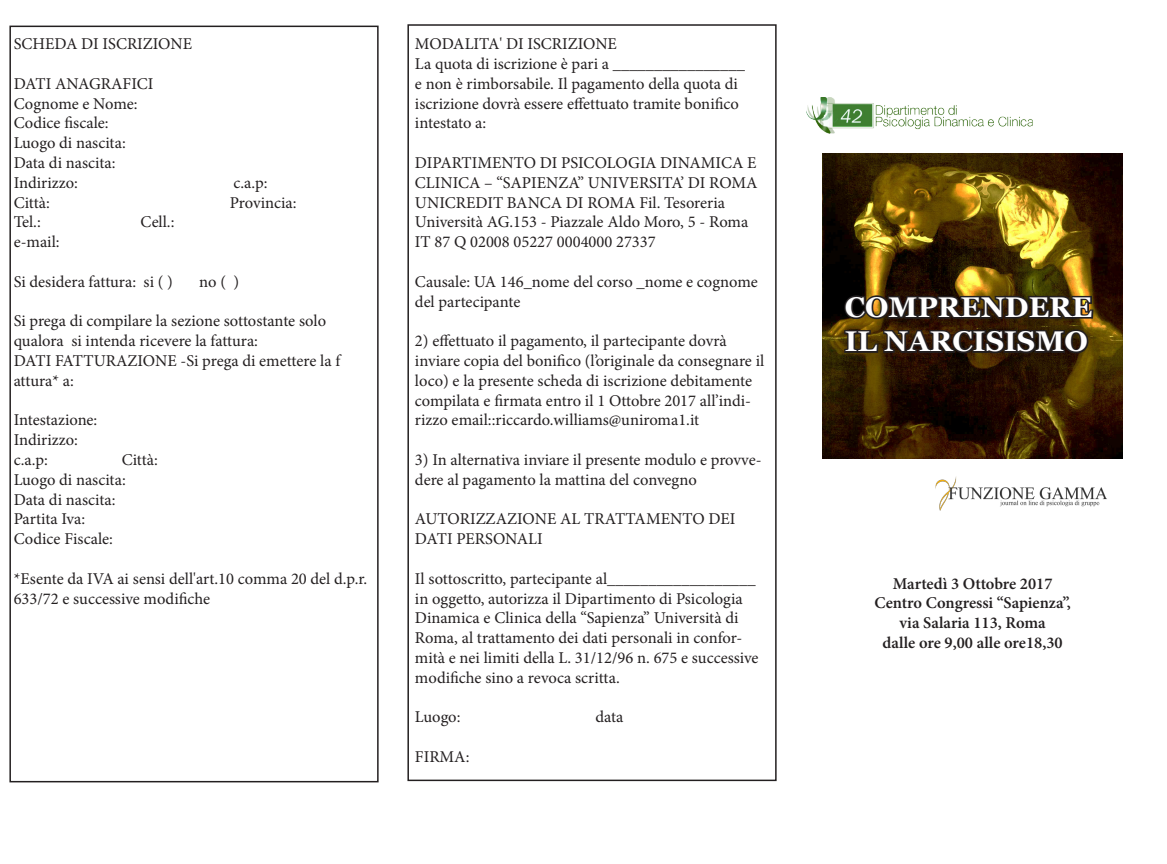
<style>
.page{position:relative;width:1167px;height:864px;background:#fff}
.page>*{position:absolute;margin:0;border:0;box-sizing:border-box;transform-origin:0 0}
.t1{font:700 28.5px "Georgia";color:#fff}
.t2{font:16.5px/19.8px "Minion Pro";color:#231f20}
.t3{font:600 16.5px "Minion Pro";color:#231f20}
</style>
<div class="page">
<img style="left:822px;top:153px;width:300px;height:305px">
<svg style="left:842px;top:282px;width:253px;height:74px;background:#3a2910"></svg>
<img style="left:935px;top:476px;width:172px;height:35px">
<img style="left:806px;top:97px;width:227px;height:37px">
<div style="left:9px;top:26px;width:369px;height:756px;border:2px solid #231f20"></div>
<div style="left:407px;top:24px;width:369px;height:757px;border:2px solid #231f20"></div>
<p class="t2" style="left:14px;top:34px;width:180px">SCHEDA DI ISCRIZIONE</p>
<p class="t2" style="left:14px;top:74px;width:141px">DATI ANAGRAFICI</p>
<p class="t2" style="left:14px;top:94px;width:125px">Cognome e Nome:<br>Codice fiscale:</p>
<p class="t2" style="left:14px;top:133px;width:114px">Luogo di nascita:<br>Data di nascita:</p>
<p class="t2" style="left:14px;top:173px;width:66px">Indirizzo:</p>
<p class="t2" style="left:233px;top:173px;width:36px">c.a.p:</p>
<p class="t2" style="left:14px;top:193px;width:38px">Città:</p>
<p class="t2" style="left:230px;top:193px;width:68px">Provincia:</p>
<p class="t2" style="left:14px;top:212px;width:29px">Tel.:</p>
<p class="t2" style="left:140px;top:212px;width:36px">Cell.:</p>
<p class="t2" style="left:14px;top:232px;width:47px">e-mail:</p>
<p class="t2" style="left:14px;top:272px;width:161px">Si desidera fattura: si ( )</p>
<p class="t2" style="left:199px;top:272px;width:42px">no ( )</p>
<p class="t2" style="left:14px;top:311px;width:314px">Si prega di compilare la sezione sottostante solo qualora si intenda ricevere la fattura:</p>
<p class="t2" style="left:14px;top:351px;width:328px">DATI FATTURAZIONE -Si prega di emettere la f attura* a:</p>
<p class="t2" style="left:14px;top:410px;width:85px">Intestazione:</p>
<p class="t2" style="left:14px;top:430px;width:66px">Indirizzo: c.a.p:</p>
<p class="t2" style="left:122px;top:450px;width:38px">Città:</p>
<p class="t2" style="left:14px;top:470px;width:114px">Luogo di nascita:<br>Data di nascita:</p>
<p class="t2" style="left:14px;top:509px;width:101px">Partita Iva:<br>Codice Fiscale:</p>
<p class="t2" style="left:14px;top:569px;width:355px">*Esente da IVA ai sensi dell'art.10 comma 20 del d.p.r.<br>633/72 e successive modifiche</p>
<p class="t2" style="left:415px;top:34px;width:203px">MODALITA' DI ISCRIZIONE</p>
<p class="t2" style="left:415px;top:54px;width:331px">La quota di iscrizione è pari a ________________ e non è rimborsabile. Il pagamento della quota di iscrizione dovrà essere effettuato tramite bonifico intestato a:</p>
<p class="t2" style="left:415px;top:153px;width:344px">DIPARTIMENTO DI PSICOLOGIA DINAMICA E<br>CLINICA – “SAPIENZA” UNIVERSITA’ DI ROMA</p>
<p class="t2" style="left:415px;top:193px;width:335px">UNICREDIT BANCA DI ROMA Fil. Tesoreria<br>Università AG.153 - Piazzale Aldo Moro, 5 - Roma</p>
<p class="t2" style="left:415px;top:232px;width:242px">IT 87 Q 02008 05227 0004000 27337</p>
<p class="t2" style="left:415px;top:272px;width:344px">Causale: UA 146_nome del corso _nome e cognome del partecipante</p>
<p class="t2" style="left:415px;top:331px;width:351px">2) effettuato il pagamento, il partecipante dovrà inviare copia del bonifico (l’originale da consegnare il loco) e la presente scheda di iscrizione debitamente compilata e firmata entro il 1 Ottobre 2017 all’indi&shy;rizzo email::riccardo.williams@uniroma1.it</p>
<p class="t2" style="left:415px;top:450px;width:348px">3) In alternativa inviare il presente modulo e provve&shy;dere al pagamento la mattina del convegno</p>
<p class="t2" style="left:415px;top:509px;width:322px">AUTORIZZAZIONE AL TRATTAMENTO DEI<br>DATI PERSONALI</p>
<p class="t2" style="left:415px;top:569px;width:345px">Il sottoscritto, partecipante al__________________ in oggetto, autorizza il Dipartimento di Psicologia Dinamica e Clinica della “Sapienza” Università di Roma, al trattamento dei dati personali in confor&shy;mità e nei limiti della L. 31/12/96 n. 675 e successive modifiche sino a revoca scritta.</p>
<p class="t2" style="left:415px;top:707px;width:47px">Luogo:</p>
<p class="t2" style="left:595px;top:707px;width:30px">data</p>
<p class="t2" style="left:415px;top:747px;width:56px">FIRMA:</p>
<p class="t1" style="left:844px;top:286px;width:249px">COMPRENDERE</p>
<p class="t1" style="left:844px;top:320px;width:245px">IL NARCISISMO</p>
<p class="t3" style="left:892px;top:572px;width:161px">Martedì 3 Ottobre 2017</p>
<p class="t3" style="left:874px;top:592px;width:198px">Centro Congressi “Sapienza”,</p>
<p class="t3" style="left:899px;top:611px;width:148px">via Salaria 113, Roma</p>
<p class="t3" style="left:882px;top:631px;width:181px">dalle ore 9,00 alle ore18,30</p>
</div>
